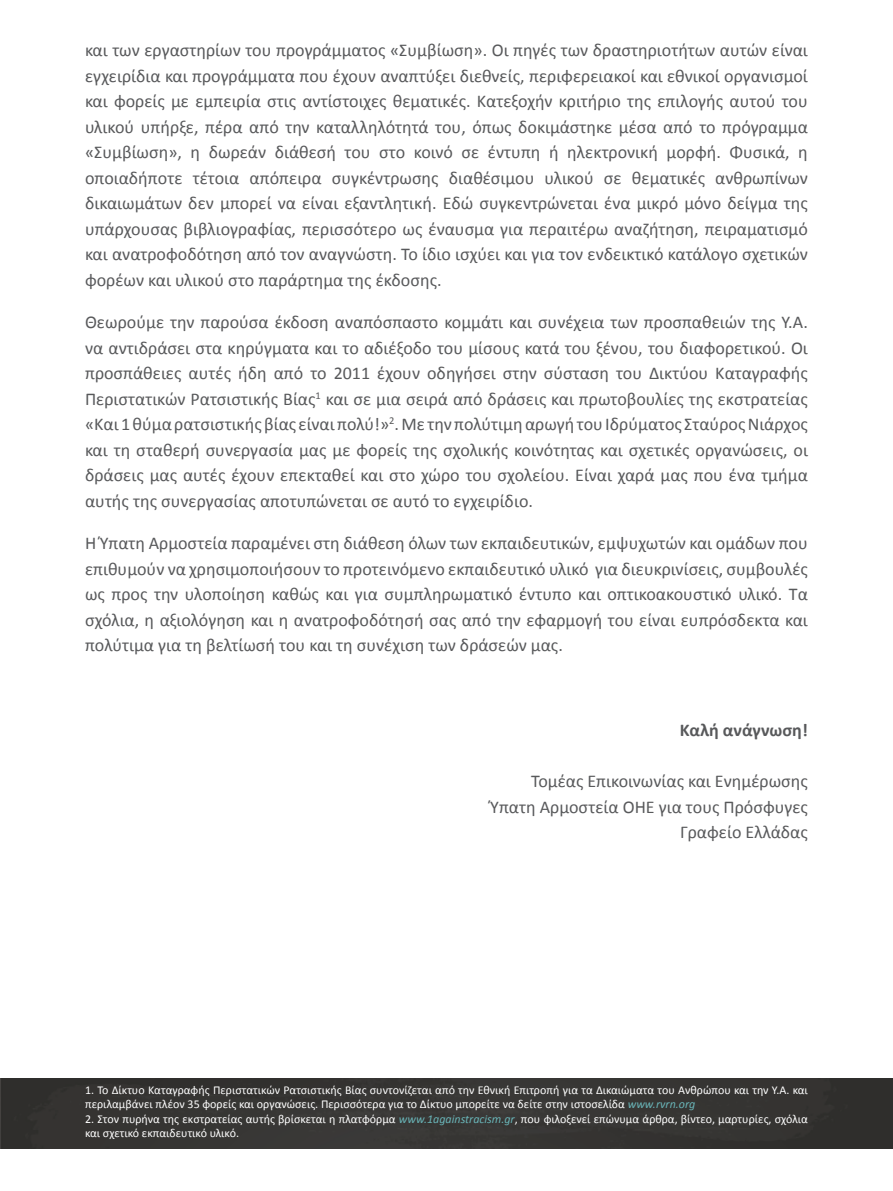
<style>
.page{position:relative;width:893px;height:1191px;background:#fff}
.page>*{position:absolute;margin:0;border:0;box-sizing:border-box;transform-origin:0 0}
.t1{font:18px/25.5px "Calibri";color:#58595b;text-align:justify}
.t2{font:700 18px "Calibri";color:#58595b}
.t3{font:12px/14.4px "Calibri";color:#fff}
.s1{font-style:italic;color:#69b5b8}
</style>
<div class="page">
<div style="left:0;top:1078px;width:893px;height:70px;background:#363532"></div>
<p class="t1" style="left:85px;top:37px;width:724px">και των εργαστηρίων του προγράμματος «Συμβίωση». Οι πηγές των δραστηριοτήτων αυτών είναι εγχειρίδια και προγράμματα που έχουν αναπτύξει διεθνείς, περιφερειακοί και εθνικοί οργανισμοί και φορείς με εμπειρία στις αντίστοιχες θεματικές. Κατεξοχήν κριτήριο της επιλογής αυτού του υλικού υπήρξε, πέρα από την καταλληλότητά του, όπως δοκιμάστηκε μέσα από το πρόγραμμα «Συμβίωση», η δωρεάν διάθεσή του στο κοινό σε έντυπη ή ηλεκτρονική μορφή. Φυσικά, η οποιαδήποτε τέτοια απόπειρα συγκέντρωσης διαθέσιμου υλικού σε θεματικές ανθρωπίνων δικαιωμάτων δεν μπορεί να είναι εξαντλητική. Εδώ συγκεντρώνεται ένα μικρό μόνο δείγμα της υπάρχουσας βιβλιογραφίας, περισσότερο ως έναυσμα για περαιτέρω αναζήτηση, πειραματισμό και ανατροφοδότηση από τον αναγνώστη. Το ίδιο ισχύει και για τον ενδεικτικό κατάλογο σχετικών φορέων και υλικού στο παράρτημα της έκδοσης.</p>
<p class="t1" style="left:85px;top:309px;width:724px">Θεωρούμε την παρούσα έκδοση αναπόσπαστο κομμάτι και συνέχεια των προσπαθειών της Υ.Α. να αντιδράσει στα κηρύγματα και το αδιέξοδο του μίσους κατά του ξένου, του διαφορετικού. Οι προσπάθειες αυτές ήδη από το 2011 έχουν οδηγήσει στην σύσταση του Δικτύου Καταγραφής Περιστατικών Ρατσιστικής Βίας<sup>1</sup> και σε μια σειρά από δράσεις και πρωτοβουλίες της εκστρατείας «Και 1 θύμα ρατσιστικής βίας είναι πολύ!»<sup>2</sup>. Με την πολύτιμη αρωγή του Ιδρύματος Σταύρος Νιάρχος και τη σταθερή συνεργασία μας με φορείς της σχολικής κοινότητας και σχετικές οργανώσεις, οι δράσεις μας αυτές έχουν επεκταθεί και στο χώρο του σχολείου. Είναι χαρά μας που ένα τμήμα αυτής της συνεργασίας αποτυπώνεται σε αυτό το εγχειρίδιο.</p>
<p class="t1" style="left:85px;top:530px;width:724px">Η Ύπατη Αρμοστεία παραμένει στη διάθεση όλων των εκπαιδευτικών, εμψυχωτών και ομάδων που επιθυμούν να χρησιμοποιήσουν το προτεινόμενο εκπαιδευτικό υλικό για διευκρινίσεις, συμβουλές ως προς την υλοποίηση καθώς και για συμπληρωματικό έντυπο και οπτικοακουστικό υλικό. Τα σχόλια, η αξιολόγηση και η ανατροφοδότησή σας από την εφαρμογή του είναι ευπρόσδεκτα και πολύτιμα για τη βελτίωσή του και τη συνέχιση των δράσεών μας.</p>
<p class="t2" style="left:680px;top:719px;width:130px">Καλή ανάγνωση!</p>
<p class="t1" style="left:490px;top:768px;width:319px;text-align:right">Τομέας Επικοινωνίας και Ενημέρωσης<br>Ύπατη Αρμοστεία ΟΗΕ για τους Πρόσφυγες<br>Γραφείο Ελλάδας</p>
<p class="t3" style="left:85px;top:1082px;width:724px">1. Το Δίκτυο Καταγραφής Περιστατικών Ρατσιστικής Βίας συντονίζεται από την Εθνική Επιτροπή για τα Δικαιώματα του Ανθρώπου και την Υ.Α. και περιλαμβάνει πλέον 35 φορείς και οργανώσεις. Περισσότερα για το Δίκτυο μπορείτε να δείτε στην ιστοσελίδα <span class="s1">www.rvrn.org</span></p>
<p class="t3" style="left:85px;top:1111px;width:724px">2. Στον πυρήνα της εκστρατείας αυτής βρίσκεται η πλατφόρμα <span class="s1">www.1againstracism.gr</span>, που φιλοξενεί επώνυμα άρθρα, βίντεο, μαρτυρίες, σχόλια και σχετικό εκπαιδευτικό υλικό.</p>
</div>
